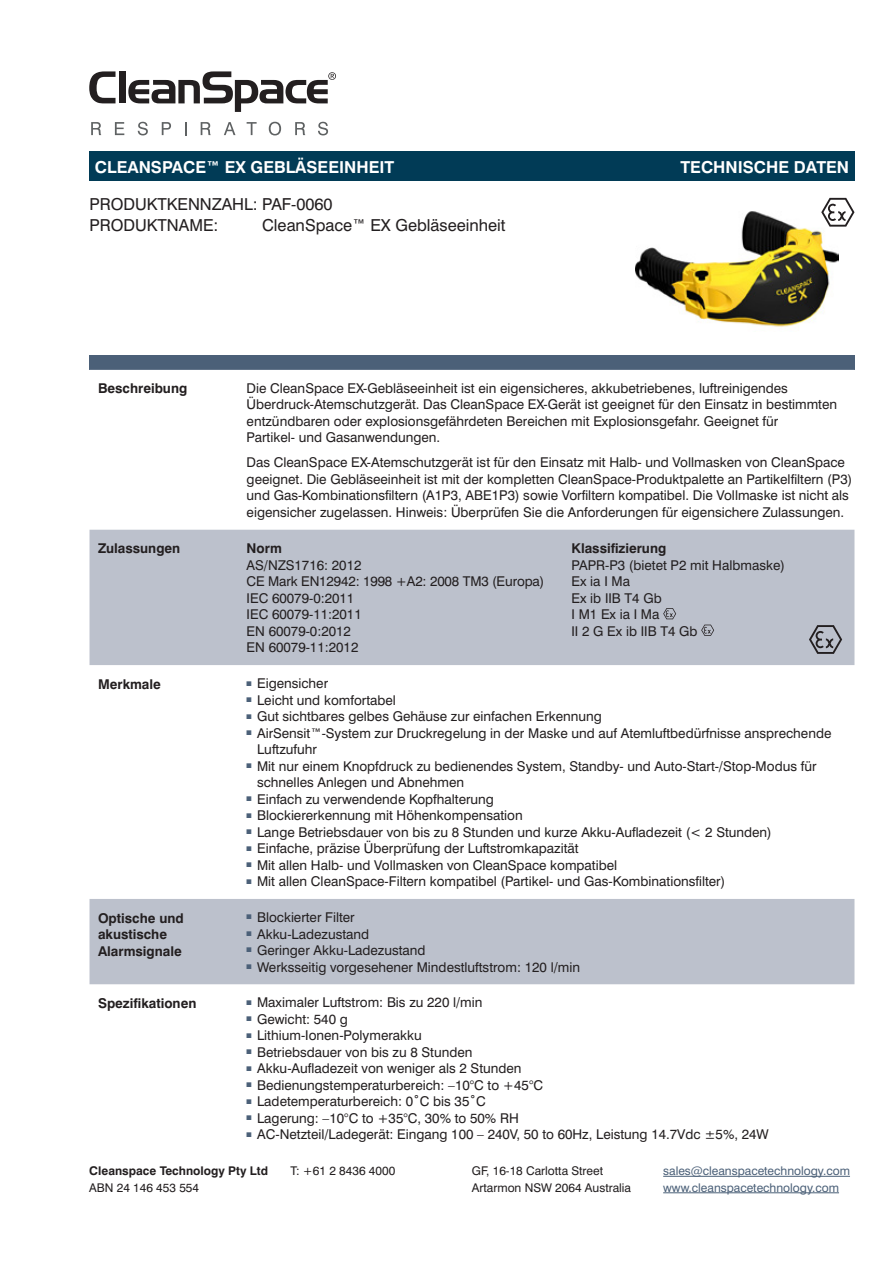
<style>
.page{position:relative;width:893px;height:1263px;background:#fff}
.page>*{position:absolute;margin:0;border:0;box-sizing:border-box;transform-origin:0 0}
.t1{font:16.5px/21px "Swiss 721 BT";color:#231f20}
.t2{font:700 16.5px "Swiss 721 BT";color:#fff}
.t3{font:13.5px/16.5px "Swiss 721 BT";color:#231f20}
.t4{font:700 13.5px/16.5px "Swiss 721 BT";color:#231f20}
.t5{font:12px/16.5px "Swiss 721 BT";color:#231f20}
.t6{font:12px/16.5px "Swiss 721 BT";color:#4b6078}
.t7{font:700 12px "Swiss 721 BT";color:#231f20}
</style>
<div class="page">
<svg style="left:89px;top:71px;width:27px;height:32px"></svg>
<div style="left:119px;top:71px;width:7px;height:32px;background:#231f20"></div>
<svg style="left:128px;top:71px;width:208px;height:41px"></svg>
<svg style="left:91px;top:122px;width:10px;height:13px"></svg>
<svg style="left:115px;top:122px;width:9px;height:13px"></svg>
<svg style="left:138px;top:122px;width:10px;height:13px"></svg>
<svg style="left:162px;top:122px;width:9px;height:13px"></svg>
<svg style="left:185px;top:122px;width:1px;height:13px"></svg>
<svg style="left:201px;top:122px;width:10px;height:13px"></svg>
<svg style="left:224px;top:122px;width:11px;height:13px"></svg>
<svg style="left:247px;top:122px;width:10px;height:13px"></svg>
<svg style="left:269px;top:122px;width:12px;height:13px"></svg>
<svg style="left:295px;top:122px;width:10px;height:13px"></svg>
<svg style="left:318px;top:122px;width:10px;height:13px"></svg>
<hr style="left:663px;top:1176px;width:187px;height:1px;background:#4b6078">
<hr style="left:663px;top:1192px;width:176px;height:1px;background:#4b6078">
<img style="left:635px;top:197px;width:203px;height:130px">
<div style="left:90px;top:151px;width:764px;height:30px;background:#013b56"></div>
<div style="left:90px;top:355px;width:764px;height:15px;background:#4b6078"></div>
<svg style="left:90px;top:530px;width:764px;height:454px"></svg>
<svg style="left:663px;top:608px;width:13px;height:11px"></svg>
<svg style="left:701px;top:625px;width:13px;height:11px"></svg>
<svg style="left:821px;top:198px;width:33px;height:29px"></svg>
<svg style="left:809px;top:625px;width:33px;height:29px"></svg>
<p class="t2" style="left:95px;top:157px;width:301px">CLEANSPACE™ EX GEBLÄSEEINHEIT</p>
<p class="t2" style="left:680px;top:157px;width:170px">TECHNISCHE DATEN</p>
<p class="t1" style="left:90px;top:194px;width:245px">PRODUKTKENNZAHL: PAF-0060<br>PRODUKTNAME:</p>
<p class="t1" style="left:262px;top:215px;width:245px">CleanSpace™ EX Gebläseeinheit</p>
<p class="t4" style="left:98px;top:380px;width:91px">Beschreibung</p>
<p class="t3" style="left:247px;top:380px;width:592px">Die CleanSpace EX-Gebläseeinheit ist ein eigensicheres, akkubetriebenes, luftreinigendes Überdruck-Atemschutzgerät. Das CleanSpace EX-Gerät ist geeignet für den Einsatz in bestimmten entzündbaren oder explosionsgefährdeten Bereichen mit Explosionsgefahr. Geeignet für<br>Partikel- und Gasanwendungen.</p>
<p class="t3" style="left:247px;top:454px;width:607px">Das CleanSpace EX-Atemschutzgerät ist für den Einsatz mit Halb- und Vollmasken von CleanSpace geeignet. Die Gebläseeinheit ist mit der kompletten CleanSpace-Produktpalette an Partikelfiltern (P3) und Gas-Kombinationsfiltern (A1P3, ABE1P3) sowie Vorfiltern kompatibel. Die Vollmaske ist nicht als eigensicher zugelassen. Hinweis: Überprüfen Sie die Anforderungen für eigensichere Zulassungen.</p>
<p class="t4" style="left:98px;top:540px;width:84px">Zulassungen</p>
<p class="t4" style="left:247px;top:540px;width:37px">Norm</p>
<p class="t3" style="left:247px;top:557px;width:299px">AS/NZS1716: 2012<br>CE Mark EN12942: 1998 +A2: 2008 TM3 (Europa)<br>IEC 60079-0:2011<br>IEC 60079-11:2011<br>EN 60079-0:2012<br>EN 60079-11:2012</p>
<p class="t4" style="left:571px;top:540px;width:96px">Klassifizierung</p>
<p class="t3" style="left:571px;top:557px;width:215px">PAPR-P3 (bietet P2 mit Halbmaske)<br>Ex ia I Ma<br>Ex ib IIB T4 Gb<br>I M1 Ex ia I Ma<br>II 2 G Ex ib IIB T4 Gb</p>
<p class="t4" style="left:98px;top:675px;width:64px">Merkmale</p>
<p class="t3" style="left:247px;top:675px;width:83px"><sup>■</sup> Eigensicher</p>
<p class="t3" style="left:247px;top:691px;width:151px"><sup>■</sup> Leicht und komfortabel</p>
<p class="t3" style="left:247px;top:708px;width:357px"><sup>■</sup> Gut sichtbares gelbes Gehäuse zur einfachen Erkennung</p>
<p class="t3" style="left:257px;top:724px;width:576px;text-indent:-10px"><sup>■</sup> AirSensit™-System zur Druckregelung in der Maske und auf Atemluftbedürfnisse ansprechende<br>Luftzufuhr</p>
<p class="t3" style="left:257px;top:757px;width:561px;text-indent:-10px"><sup>■</sup> Mit nur einem Knopfdruck zu bedienendes System, Standby- und Auto-Start-/Stop-Modus für schnelles Anlegen und Abnehmen</p>
<p class="t3" style="left:247px;top:790px;width:249px"><sup>■</sup> Einfach zu verwendende Kopfhalterung</p>
<p class="t3" style="left:247px;top:807px;width:278px"><sup>■</sup> Blockiererkennung mit Höhenkompensation</p>
<p class="t3" style="left:247px;top:823px;width:527px"><sup>■</sup> Lange Betriebsdauer von bis zu 8 Stunden und kurze Akku-Aufladezeit (&lt; 2 Stunden)</p>
<p class="t3" style="left:247px;top:840px;width:333px"><sup>■</sup> Einfache, präzise Überprüfung der Luftstromkapazität</p>
<p class="t3" style="left:247px;top:856px;width:372px"><sup>■</sup> Mit allen Halb- und Vollmasken von CleanSpace kompatibel</p>
<p class="t3" style="left:247px;top:873px;width:480px"><sup>■</sup> Mit allen CleanSpace-Filtern kompatibel (Partikel- und Gas-Kombinationsfilter)</p>
<p class="t4" style="left:98px;top:909px;width:87px">Optische und akustische<br>Alarmsignale</p>
<p class="t3" style="left:247px;top:909px;width:110px"><sup>■</sup> Blockierter Filter</p>
<p class="t3" style="left:247px;top:925px;width:124px"><sup>■</sup> Akku-Ladezustand</p>
<p class="t3" style="left:247px;top:942px;width:181px"><sup>■</sup> Geringer Akku-Ladezustand</p>
<p class="t3" style="left:247px;top:958px;width:335px"><sup>■</sup> Werksseitig vorgesehener Mindestluftstrom: 120 l/min</p>
<p class="t4" style="left:98px;top:995px;width:100px">Spezifikationen</p>
<p class="t3" style="left:247px;top:994px;width:237px"><sup>■</sup> Maximaler Luftstrom: Bis zu 220 l/min</p>
<p class="t3" style="left:247px;top:1011px;width:103px"><sup>■</sup> Gewicht: 540 g</p>
<p class="t3" style="left:247px;top:1027px;width:177px"><sup>■</sup> Lithium-Ionen-Polymerakku</p>
<p class="t3" style="left:247px;top:1044px;width:227px"><sup>■</sup> Betriebsdauer von bis zu 8 Stunden</p>
<p class="t3" style="left:247px;top:1060px;width:276px"><sup>■</sup> Akku-Aufladezeit von weniger als 2 Stunden</p>
<p class="t3" style="left:247px;top:1077px;width:298px"><sup>■</sup> Bedienungstemperaturbereich: –10°C to +45°C</p>
<p class="t3" style="left:247px;top:1093px;width:241px"><sup>■</sup> Ladetemperaturbereich: 0˚C bis 35˚C</p>
<p class="t3" style="left:247px;top:1110px;width:274px"><sup>■</sup> Lagerung: –10°C to +35°C, 30% to 50% RH</p>
<p class="t3" style="left:247px;top:1126px;width:524px"><sup>■</sup> AC-Netzteil/Ladegerät: Eingang 100 – 240V, 50 to 60Hz, Leistung 14.7Vdc ±5%, 24W</p>
<p class="t7" style="left:89px;top:1163px;width:180px">Cleanspace Technology Pty Ltd</p>
<p class="t5" style="left:89px;top:1179px;width:111px">ABN 24 146 453 554</p>
<p class="t5" style="left:290px;top:1162px;width:106px">T: +61 2 8436 4000</p>
<p class="t5" style="left:472px;top:1162px;width:161px">GF, 16-18 Carlotta Street<br>Artarmon NSW 2064 Australia</p>
<p class="t6" style="left:663px;top:1162px;width:188px">sales@cleanspacetechnology.com www.cleanspacetechnology.com</p>
</div>
